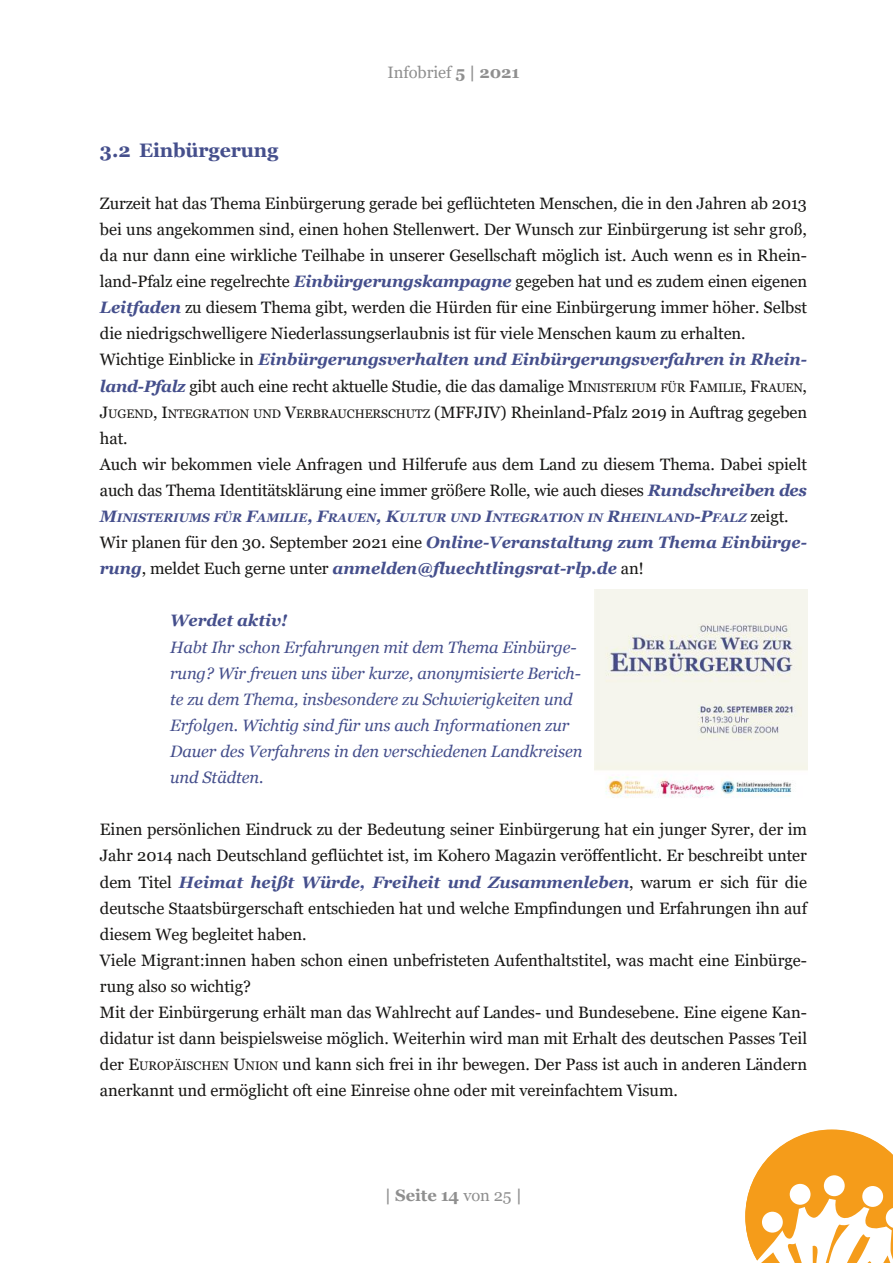
<style>
.page{position:relative;width:893px;height:1263px;background:#fff}
.page>*{position:absolute;margin:0;border:0;box-sizing:border-box;transform-origin:0 0}
.t1{font:700 19.5px "Georgia";letter-spacing:-.005em;color:#454f8c}
.t2{font:16.5px/26.1px "Georgia";letter-spacing:-.005em;color:#181715}
.t3{font:italic 16.5px/26.1px "Georgia";letter-spacing:-.005em;color:#454f8c}
.t4{font:italic 700 16.5px/26.1px "Georgia";letter-spacing:-.005em;color:#454f8c}
.t5{font:16.5px "Georgia";letter-spacing:-.005em;color:#8f8f8f}
.t6{font:700 16.5px "Georgia";letter-spacing:-.005em;color:#8f8f8f}
.t7{font:italic 700 12.3px "Georgia";letter-spacing:-.005em;color:#454f8c}
.s1{font-weight:700}
.s2{font-weight:700;font-style:italic;color:#454f8c}
.s3{font-size:12.3px}
.s4{font-size:16.5px}
.s5{font-weight:400;font-style:normal;font-size:16.5px;color:#181715}
.s6{font-weight:400;font-style:normal;color:#181715}
.s7{font-weight:400}
</style>
<div class="page">
<svg style="left:745px;top:1129px;width:148px;height:134px"></svg>
<img style="left:594px;top:590px;width:214px;height:208px">
<p class="t5" style="left:387px;top:63px;width:133px">Infobrief <span class="s1">5 | 2021</span></p>
<p class="t1" style="left:100px;top:139px;width:180px">3.2 Einbürgerung</p>
<p class="t2" style="left:100px;top:190px;width:709px">Zurzeit hat das Thema Einbürgerung gerade bei geflüchteten Menschen, die in den Jahren ab 2013 bei uns angekommen sind, einen hohen Stellenwert. Der Wunsch zur Einbürgerung ist sehr groß, da nur dann eine wirkliche Teilhabe in unserer Gesellschaft möglich ist. Auch wenn es in Rhein&shy;land-Pfalz eine regelrechte <span class="s2">Einbürgerungskampagne</span> gegeben hat und es zudem einen eigenen <span class="s2">Leitfaden</span> zu diesem Thema gibt, werden die Hürden für eine Einbürgerung immer höher. Selbst die niedrigschwelligere Niederlassungserlaubnis ist für viele Menschen kaum zu erhalten.<br>Wichtige Einblicke in <span class="s2">Einbürgerungsverhalten und Einbürgerungsverfahren in Rhein&shy;land-Pfalz</span> gibt auch eine recht aktuelle Studie, die das damalige M<span class="s3">INISTERIUM FÜR</span> F<span class="s3">AMILIE</span>, F<span class="s3">RAUEN</span>, J<span class="s3">UGEND</span>, I<span class="s3">NTEGRATION UND</span> V<span class="s3">ERBRAUCHERSCHUTZ</span> (MFFJIV) Rheinland-Pfalz 2019 in Auftrag gegeben hat.<br>Auch wir bekommen viele Anfragen und Hilferufe aus dem Land zu diesem Thema. Dabei spielt auch das Thema Identitätsklärung eine immer größere Rolle, wie auch dieses <span class="s2">Rundschreiben des</span></p>
<p class="t7" style="left:100px;top:511px;width:690px"><span class="s4">M</span>INISTERIUMS FÜR <span class="s4">F</span>AMILIE<span class="s4">, F</span>RAUEN<span class="s4">, K</span>ULTUR UND <span class="s4">I</span>NTEGRATION IN <span class="s4">R</span>HEINLAND<span class="s4">-P</span>FALZ <span class="s5">zeigt.</span></p>
<p class="t4" style="left:100px;top:529px;width:708px"><span class="s6">Wir planen für den 30. September 2021 eine</span> Online-Veranstaltung zum Thema Einbürge&shy;rung<span class="s6">, meldet Euch gerne unter</span> anmelden@fluechtlingsrat-rlp.de <span class="s6">an!</span></p>
<p class="t4" style="left:170px;top:608px;width:119px">Werdet aktiv!</p>
<p class="t3" style="left:170px;top:634px;width:414px">Habt Ihr schon Erfahrungen mit dem Thema Einbürge&shy;rung? Wir freuen uns über kurze, anonymisierte Berich&shy;te zu dem Thema, insbesondere zu Schwierigkeiten und Erfolgen. Wichtig sind für uns auch Informationen zur Dauer des Verfahrens in den verschiedenen Landkreisen und Städten.</p>
<p class="t2" style="left:100px;top:816px;width:709px">Einen persönlichen Eindruck zu der Bedeutung seiner Einbürgerung hat ein junger Syrer, der im Jahr 2014 nach Deutschland geflüchtet ist, im Kohero Magazin veröffentlicht. Er beschreibt unter dem Titel <span class="s2">Heimat heißt Würde, Freiheit und Zusammenleben</span>, warum er sich für die deutsche Staatsbürgerschaft entschieden hat und welche Empfindungen und Erfahrungen ihn auf diesem Weg begleitet haben.<br>Viele Migrant:innen haben schon einen unbefristeten Aufenthaltstitel, was macht eine Einbürge&shy;rung also so wichtig?<br>Mit der Einbürgerung erhält man das Wahlrecht auf Landes- und Bundesebene. Eine eigene Kan&shy;didatur ist dann beispielsweise möglich. Weiterhin wird man mit Erhalt des deutschen Passes Teil der E<span class="s3">UROPÄISCHEN</span> U<span class="s3">NION</span> und kann sich frei in ihr bewegen. Der Pass ist auch in anderen Ländern anerkannt und ermöglicht oft eine Einreise ohne oder mit vereinfachtem Visum.</p>
<p class="t6" style="left:385px;top:1185px;width:139px">| Seite 14 <span class="s7">von 25</span> |</p>
</div>
